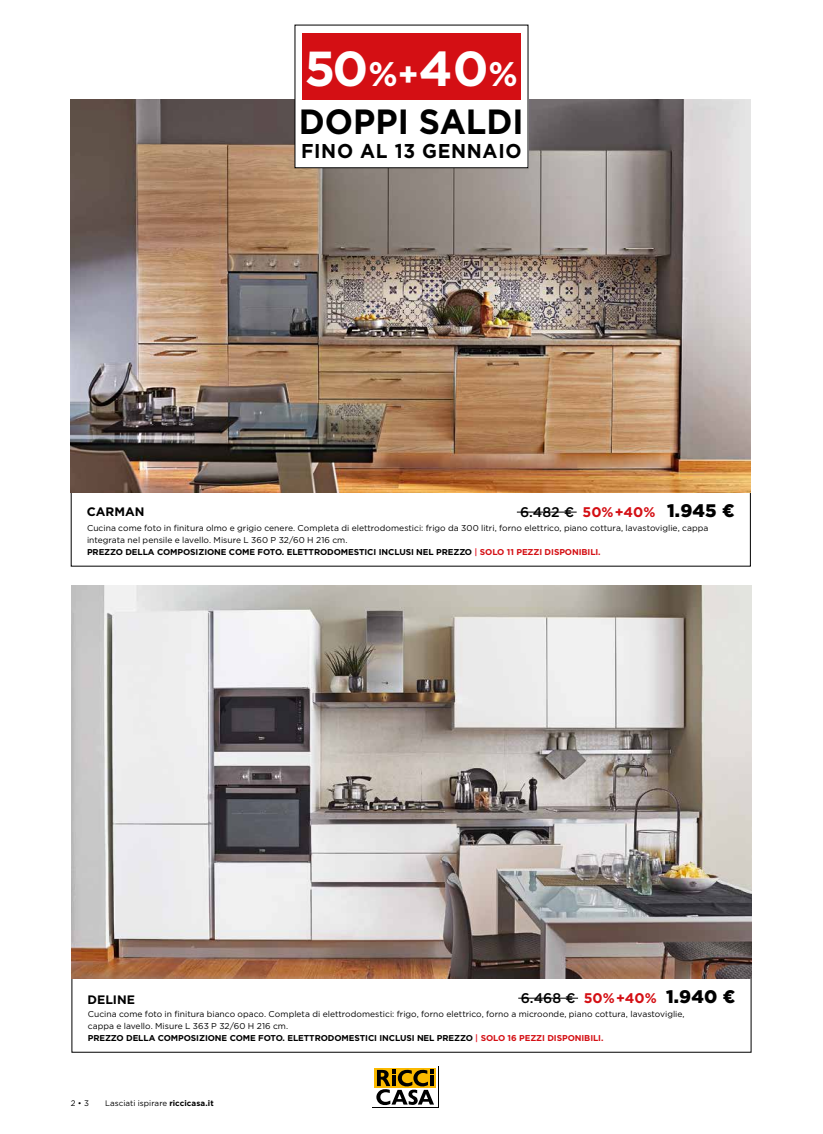
<style>
.page{position:relative;width:823px;height:1134px;background:#fff}
.page>*{position:absolute;margin:0;border:0;box-sizing:border-box;transform-origin:0 0}
.t1{font:700 49.1px "Gotham";color:#fff}
.t2{font:700 35px "Gotham";color:#000;scale:.95 1}
.t3{font:700 20px "Gotham";letter-spacing:.035em;color:#000;scale:.95 1}
.t4{font:700 14px "Gotham";color:#d40f14}
.t5{font:700 12.3px "Gotham";color:#000}
.t6{font:8.5px/12px "Gotham";color:#000}
.t7{font:8px "Gotham";color:#000}
.s1{font-size:34.1px}
.s2{font-size:32.7px}
.s3{font-weight:500;color:#000}
.s4{font-weight:900;font-size:18.2px;color:#000}
.s5{font-weight:700}
.s6{font-weight:700;color:#e72f3b}
.s7{font-weight:700;color:#d40f14}
</style>
<div class="page">
<hr style="left:516px;top:512px;width:60px;height:1px;background:#000">
<img style="left:71px;top:99px;width:679px;height:393px">
<hr style="left:518px;top:998px;width:59px;height:1px;background:#000">
<img style="left:72px;top:585px;width:678px;height:393px">
<div style="left:295px;top:25px;width:232px;height:143px;background:#fff"></div>
<div style="left:302px;top:33px;width:218px;height:66px;background:#d40f14"></div>
<div style="left:374px;top:1068px;width:62px;height:19px;background:#fbba00"></div>
<svg style="left:376px;top:1069px;width:58px;height:37px"></svg>
<h1 class="t1" style="left:304px;top:36px;width:215px">50<span class="s1">%</span><span class="s2">+</span>40<span class="s1">%</span></h1>
<h2 class="t2" style="left:299px;top:98px;width:238px">DOPPI SALDI</h2>
<h3 class="t3" style="left:301px;top:138px;width:233px">FINO AL 13 GENNAIO</h3>
<h3 class="t4" style="left:519px;top:502px;width:216px"><span class="s3">6.482 €</span> 50%+40% <span class="s4">1.945 €</span></h3>
<h3 class="t5" style="left:87px;top:504px;width:59px">CARMAN</h3>
<p class="t6" style="left:87px;top:521px;width:622px">Cucina come foto in finitura olmo e grigio cenere. Completa di elettrodomestici: frigo da 300 litri, forno elettrico, piano cottura, lavastoviglie, cappa integrata nel pensile e lavello. Misure L 360 P 32/60 H 216 cm.<br><span class="s5">PREZZO DELLA COMPOSIZIONE COME FOTO. ELETTRODOMESTICI INCLUSI NEL PREZZO</span> <span class="s6">|</span> <span class="s7">SOLO 11 PEZZI DISPONIBILI.</span></p>
<h3 class="t4" style="left:520px;top:988px;width:216px"><span class="s3">6.468 €</span> 50%+40% <span class="s4">1.940 €</span></h3>
<h3 class="t5" style="left:87px;top:991px;width:49px">DELINE</h3>
<p class="t6" style="left:88px;top:1007px;width:598px">Cucina come foto in finitura bianco opaco. Completa di elettrodomestici: frigo, forno elettrico, forno a microonde, piano cottura, lavastoviglie, cappa e lavello. Misure L 363 P 32/60 H 216 cm.<br><span class="s5">PREZZO DELLA COMPOSIZIONE COME FOTO. ELETTRODOMESTICI INCLUSI NEL PREZZO</span> <span class="s6">|</span> <span class="s7">SOLO 16 PEZZI DISPONIBILI.</span></p>
<p class="t7" style="left:71px;top:1098px;width:19px">2 • 3</p>
<p class="t7" style="left:105px;top:1098px;width:110px">Lasciati ispirare <span class="s5">riccicasa.it</span></p>
</div>
